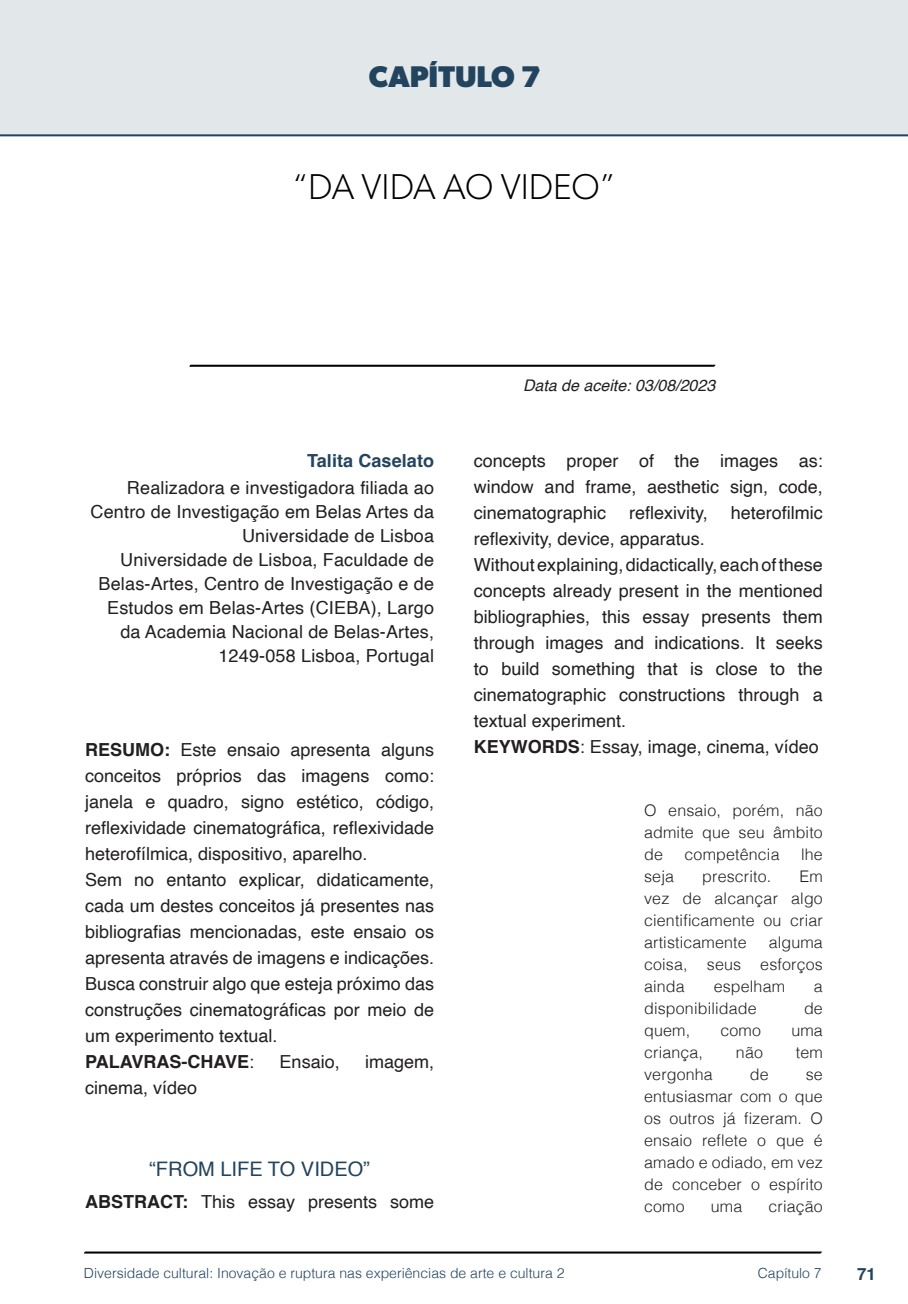
<style>
.page{position:relative;width:908px;height:1304px;background:#fff}
.page>*{position:absolute;margin:0;border:0;box-sizing:border-box;transform-origin:0 0}
.nome_artigos{font:300 36px "Gibson";color:#000}
.capítulos{font:700 30px "Gibson";color:#23445f}
.título_Inglês{font:20px "Helvetica";color:#23445f}
.Resumos_e_PC_TXT{font:18px/26px "Helvetica";color:#231f20;text-align:justify}
.info_autores{font:18px/24px "Helvetica";letter-spacing:.01em;color:#231f20;text-align:right}
.Resumos_e_PC_TXT-2{font:700 18px "Helvetica";color:#231f20}
.nome_autores{font:700 18px "Helvetica";letter-spacing:.005em;color:#23445f}
.t1{font:700 16.8px "Helvetica";color:#23445f}
.citacoes{font:300 16px/22px "Helvetica";letter-spacing:.01em;color:#231f20;text-align:justify}
.data{font:italic 16px "Helvetica";color:#231f20}
.t2{font:300 14px "Helvetica";color:#23445f}
.s1{font-weight:700}
.s2{font-weight:400}
</style>
<div class="page">
<svg style="left:84px;top:1251px;width:737px;height:3px;background:#515151"></svg>
<div style="left:0;top:0;width:907px;height:136px;background:#e2e7e9"></div>
<div style="left:44px;top:72px;width:68px;height:61px;background:#e2e7e9"></div>
<svg style="left:189px;top:364px;width:526px;height:3px;background:#4f4f4f"></svg>
<p class="capítulos" style="left:369px;top:58px;width:173px">CAPÍTULO 7</p>
<p class="nome_artigos" style="left:292px;top:165px;width:324px">“DA VIDA AO VIDEO”</p>
<p class="nome_autores" style="left:307px;top:450px;width:128px">Talita Caselato</p>
<p class="info_autores" style="left:90px;top:477px;width:345px">Realizadora e investigadora filiada ao<br>Centro de Investigação em Belas Artes da<br>Universidade de Lisboa</p>
<p class="info_autores" style="left:98px;top:549px;width:337px">Universidade de Lisboa, Faculdade de Belas-Artes, Centro de Investigação e de Estudos em Belas-Artes (CIEBA), Largo da Academia Nacional de Belas-Artes, 1249-058 Lisboa, Portugal</p>
<p class="Resumos_e_PC_TXT" style="left:85px;top:738px;width:350px"><span class="s1">RESUMO:</span> Este ensaio apresenta alguns conceitos próprios das imagens como: janela e quadro, signo estético, código, reflexividade cinematográfica, reflexividade heterofílmica, dispositivo, aparelho.</p>
<p class="Resumos_e_PC_TXT" style="left:85px;top:868px;width:350px">Sem no entanto explicar, didaticamente, cada um destes conceitos já presentes nas bibliografias mencionadas, este ensaio os apresenta através de imagens e indicações.<br>Busca construir algo que esteja próximo das construções cinematográficas por meio de um experimento textual.</p>
<p class="Resumos_e_PC_TXT-2" style="left:85px;top:1051px;width:171px">PALAVRAS-CHAVE<span class="s2">:</span></p>
<p class="Resumos_e_PC_TXT" style="left:279px;top:1050px;width:62px">Ensaio,</p>
<p class="Resumos_e_PC_TXT" style="left:365px;top:1050px;width:71px">imagem,</p>
<p class="Resumos_e_PC_TXT" style="left:85px;top:1076px;width:114px">cinema, vídeo</p>
<p class="título_Inglês" style="left:149px;top:1154px;width:222px">“FROM LIFE TO VIDEO”</p>
<p class="Resumos_e_PC_TXT" style="left:85px;top:1189px;width:350px"><span class="s1">ABSTRACT:</span> This essay presents some</p>
<p class="data" style="left:523px;top:373px;width:194px">Data de aceite: 03/08/2023</p>
<p class="Resumos_e_PC_TXT" style="left:473px;top:448px;width:350px">concepts proper of the images as: window and frame, aesthetic sign, code, cinematographic</p>
<p class="Resumos_e_PC_TXT" style="left:628px;top:500px;width:80px">reflexivity,</p>
<p class="Resumos_e_PC_TXT" style="left:730px;top:500px;width:94px">heterofilmic</p>
<p class="Resumos_e_PC_TXT" style="left:473px;top:526px;width:232px">reflexivity, device, apparatus.</p>
<p class="Resumos_e_PC_TXT" style="left:473px;top:552px;width:350px">Without explaining, didactically, each of these concepts already present in the mentioned bibliographies, this essay presents them through images and indications. It seeks to build something that is close to the cinematographic constructions through a textual experiment.</p>
<p class="Resumos_e_PC_TXT" style="left:473px;top:734px;width:346px"><span class="s1">KEYWORDS</span>: Essay, image, cinema, vídeo</p>
<p class="citacoes" style="left:643px;top:799px;width:180px">O ensaio, porém, não admite que seu âmbito de</p>
<p class="citacoes" style="left:684px;top:843px;width:96px">competência</p>
<p class="citacoes" style="left:800px;top:843px;width:23px">lhe</p>
<p class="citacoes" style="left:643px;top:865px;width:180px;text-indent:155px">Em vez de alcançar algo cientificamente ou criar artisticamente</p>
<p class="citacoes" style="left:643px;top:865px;width:31px">seja</p>
<p class="citacoes" style="left:702px;top:865px;width:71px">prescrito.</p>
<p class="citacoes" style="left:643px;top:931px;width:180px;text-indent:124px">alguma coisa, seus esforços ainda</p>
<p class="citacoes" style="left:713px;top:975px;width:73px">espelham</p>
<p class="citacoes" style="left:813px;top:975px;width:10px">a</p>
<p class="citacoes" style="left:643px;top:997px;width:114px">disponibilidade</p>
<p class="citacoes" style="left:803px;top:997px;width:20px">de</p>
<p class="citacoes" style="left:643px;top:1019px;width:47px">quem,</p>
<p class="citacoes" style="left:720px;top:1019px;width:42px">como</p>
<p class="citacoes" style="left:791px;top:1019px;width:33px">uma</p>
<p class="citacoes" style="left:643px;top:1041px;width:60px">criança,</p>
<p class="citacoes" style="left:735px;top:1041px;width:29px">não</p>
<p class="citacoes" style="left:795px;top:1041px;width:28px">tem</p>
<p class="citacoes" style="left:643px;top:1063px;width:70px">vergonha</p>
<p class="citacoes" style="left:749px;top:1063px;width:20px">de</p>
<p class="citacoes" style="left:643px;top:1063px;width:180px;text-indent:162px">se entusiasmar com o que os outros já fizeram. O ensaio reflete o que é amado e odiado, em vez de conceber o espírito como</p>
<p class="citacoes" style="left:710px;top:1195px;width:33px">uma</p>
<p class="citacoes" style="left:768px;top:1195px;width:56px">criação</p>
<p class="t2" style="left:84px;top:1261px;width:482px">Diversidade cultural: Inovação e ruptura nas experiências de arte e cultura 2</p>
<p class="t2" style="left:757px;top:1261px;width:65px">Capítulo 7</p>
<p class="t1" style="left:856px;top:1264px;width:20px">71</p>
</div>
